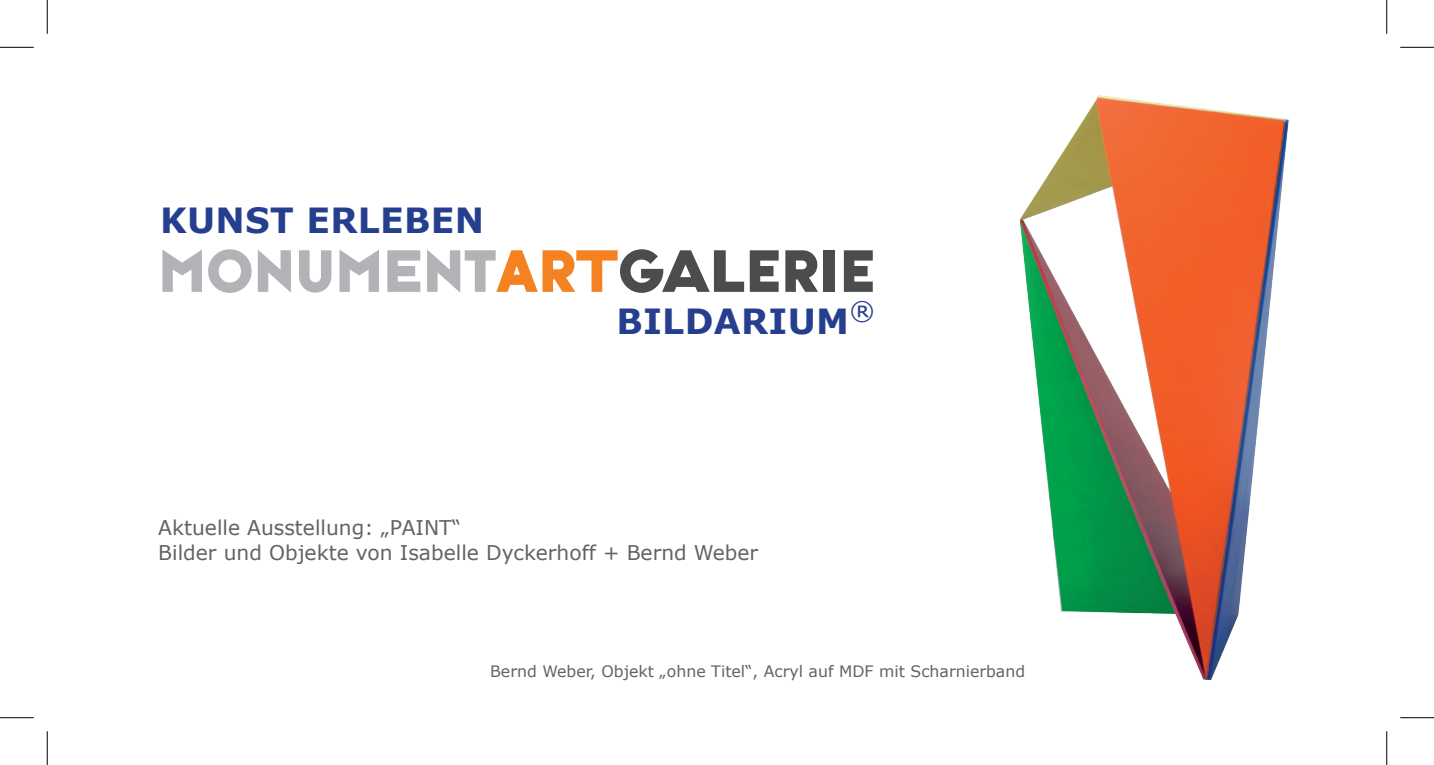
<style>
.page{position:relative;width:1434px;height:765px;background:#fff}
.page>*{position:absolute;margin:0;border:0;box-sizing:border-box;transform-origin:0 0}
.t1{font:62.32px "Typeface Six";color:#b2b3b7}
.t2{font:700 34.65px "Verdana";letter-spacing:.01em;color:#253f8e}
.t3{font:20.25px "Verdana";color:#636366}
.t4{font:15.75px "Verdana";color:#636366}
.s1{color:#f58220}
.s2{color:#4b4c4d}
.s3{font-family:"Arial";font-weight:900;font-size:58.05px;color:#4b4c4d}
</style>
<div class="page">
<img style="left:1019px;top:95px;width:270px;height:586px">
<hr style="left:0;top:47px;width:34px;height:1px;background:#000">
<hr style="left:1400px;top:47px;width:34px;height:1px;background:#000">
<hr style="left:0;top:717px;width:34px;height:1px;background:#000">
<hr style="left:1400px;top:717px;width:34px;height:1px;background:#000">
<hr style="left:47px;top:0;width:1px;height:34px;background:#000">
<hr style="left:47px;top:730px;width:1px;height:34px;background:#000">
<hr style="left:1386px;top:0;width:1px;height:34px;background:#000">
<hr style="left:1386px;top:730px;width:1px;height:34px;background:#000">
<p class="t2" style="left:160px;top:196px;width:326px">KUNST ERLEBEN</p>
<p class="t1" style="left:158px;top:233px;width:718px">MONUMENT<span class="s1">ART</span><span class="s2">GA</span><span class="s3">L</span><span class="s2">ER</span><span class="s3">I</span><span class="s2">E</span></p>
<p class="t2" style="left:616px;top:297px;width:260px">BILDARIUM<sup>®</sup></p>
<p class="t3" style="left:158px;top:513px;width:304px">Aktuelle Ausstellung: „PAINT“</p>
<p class="t3" style="left:158px;top:538px;width:601px">Bilder und Objekte von Isabelle Dyckerhoff + Bernd Weber</p>
<p class="t4" style="left:490px;top:660px;width:536px">Bernd Weber, Objekt „ohne Titel“, Acryl auf MDF mit Scharnierband</p>
</div>
